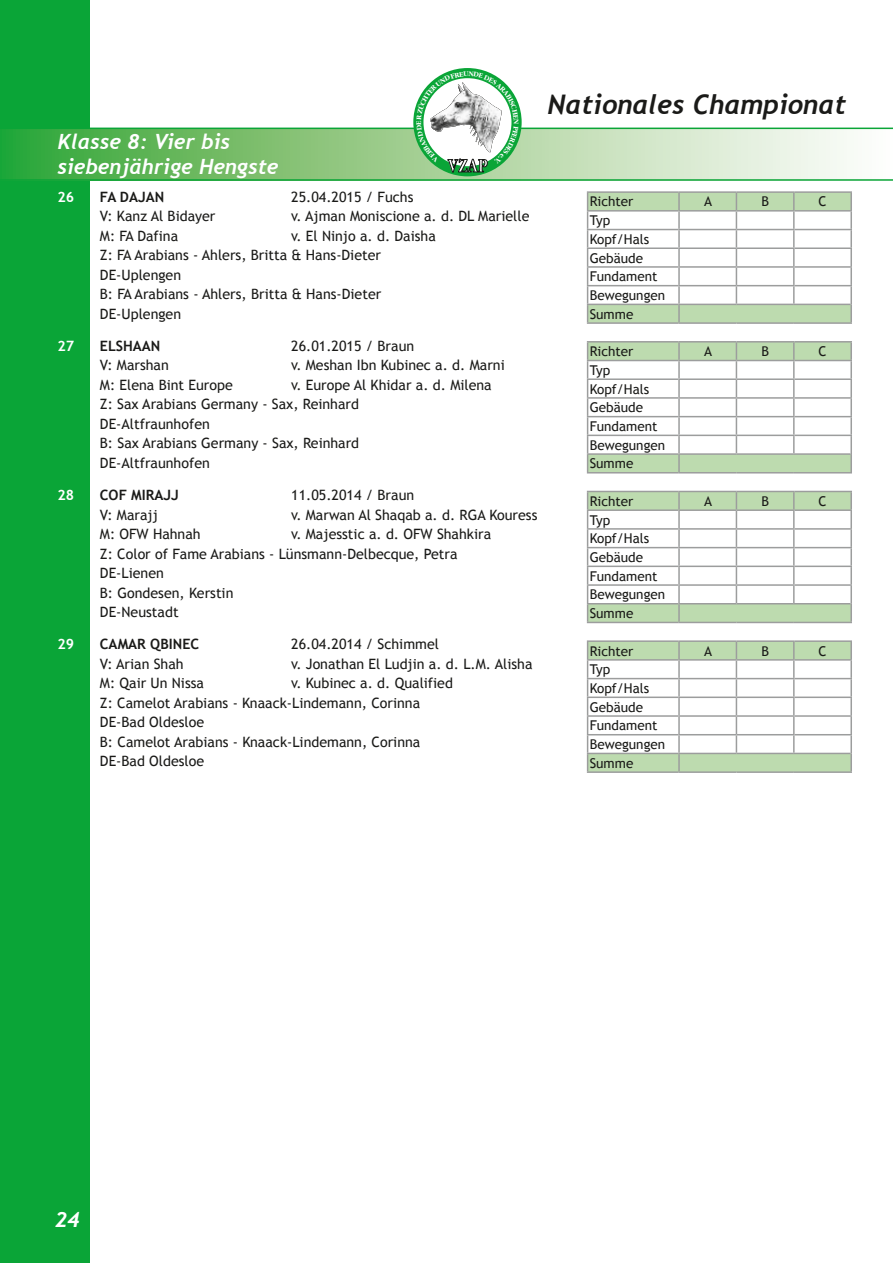
<style>
.page{position:relative;width:893px;height:1263px;background:#fff}
.page>*{position:absolute;margin:0;border:0;box-sizing:border-box;transform-origin:0 0}
.t1{font:italic 700 27px "Trebuchet";color:#1a1a18}
.t2{font:italic 700 21px/25.2px "Trebuchet";color:#fff}
.t3{font:700 17.85px "Garamond ITCBQ";color:#fff;scale:.76 1}
.t4{font:14.25px/19.5px "Trebuchet MS";color:#1a1a18}
.t5{font:700 14.25px "Trebuchet MS";color:#1a1a18}
.t6{font:700 14.25px "Trebuchet MS";color:#fff}
.t7{font:13.5px/18.8px "Trebuchet MS";color:#1a1a18}
</style>
<div class="page">
<div style="left:0;top:0;width:89px;height:1263px;background:#0aa537"></div>
<svg style="left:0;top:129px;width:893px;height:50px;background:#a0d199"></svg>
<hr style="left:0;top:128px;width:893px;height:1px;background:#0aa537">
<hr style="left:0;top:179px;width:893px;height:2px;background:#0aa537">
<svg style="left:413px;top:68px;width:109px;height:108px"></svg>
<hr style="left:587px;top:191px;width:91px;height:2px;background:#9c9d9d">
<hr style="left:795px;top:191px;width:57px;height:2px;background:#9c9d9d">
<hr style="left:587px;top:322px;width:91px;height:2px;background:#9c9d9d">
<hr style="left:678px;top:191px;width:58px;height:2px;background:#9c9d9d">
<hr style="left:678px;top:322px;width:58px;height:2px;background:#9c9d9d">
<hr style="left:736px;top:322px;width:58px;height:2px;background:#9c9d9d">
<hr style="left:794px;top:322px;width:58px;height:2px;background:#9c9d9d">
<hr style="left:736px;top:191px;width:59px;height:2px;background:#9c9d9d">
<svg style="left:587px;top:192px;width:265px;height:131px"></svg>
<hr style="left:587px;top:341px;width:91px;height:2px;background:#9c9d9d">
<hr style="left:795px;top:341px;width:57px;height:2px;background:#9c9d9d">
<hr style="left:678px;top:341px;width:58px;height:2px;background:#9c9d9d">
<hr style="left:736px;top:341px;width:59px;height:2px;background:#9c9d9d">
<svg style="left:587px;top:342px;width:265px;height:131px"></svg>
<hr style="left:587px;top:622px;width:91px;height:1px;background:#9c9d9d">
<hr style="left:678px;top:622px;width:58px;height:1px;background:#9c9d9d">
<hr style="left:736px;top:622px;width:58px;height:1px;background:#9c9d9d">
<hr style="left:794px;top:622px;width:58px;height:1px;background:#9c9d9d">
<svg style="left:587px;top:491px;width:265px;height:131px"></svg>
<hr style="left:587px;top:640px;width:91px;height:2px;background:#9c9d9d">
<hr style="left:795px;top:640px;width:57px;height:2px;background:#9c9d9d">
<hr style="left:587px;top:771px;width:91px;height:2px;background:#9c9d9d">
<hr style="left:678px;top:640px;width:58px;height:2px;background:#9c9d9d">
<hr style="left:678px;top:771px;width:58px;height:2px;background:#9c9d9d">
<hr style="left:736px;top:771px;width:58px;height:2px;background:#9c9d9d">
<hr style="left:794px;top:771px;width:58px;height:2px;background:#9c9d9d">
<hr style="left:736px;top:640px;width:59px;height:2px;background:#9c9d9d">
<svg style="left:587px;top:641px;width:265px;height:131px"></svg>
<svg style="left:417px;top:71px;width:101px;height:101px"></svg>
<h2 class="t2" style="left:57px;top:129px;width:223px">Klasse 8: Vier bis siebenjährige Hengste</h2>
<p class="t3" style="left:448px;top:156px;width:54px">VZAP</p>
<p class="t6" style="left:57px;top:188px;width:18px">26</p>
<p class="t5" style="left:100px;top:188px;width:66px">FA DAJAN</p>
<p class="t4" style="left:291px;top:187px;width:124px">25.04.2015 / Fuchs</p>
<p class="t4" style="left:100px;top:207px;width:117px">V: Kanz Al Bidayer</p>
<p class="t4" style="left:291px;top:207px;width:240px">v. Ajman Moniscione a. d. DL Marielle</p>
<p class="t4" style="left:100px;top:226px;width:80px">M: FA Dafina</p>
<p class="t4" style="left:100px;top:226px;width:337px;text-indent:191px">v. El Ninjo a. d. Daisha<br>Z: FA Arabians - Ahlers, Britta &amp; Hans-Dieter<br>DE-Uplengen<br>B: FA Arabians - Ahlers, Britta &amp; Hans-Dieter<br>DE-Uplengen</p>
<p class="t6" style="left:57px;top:337px;width:18px">27</p>
<p class="t5" style="left:100px;top:337px;width:62px">ELSHAAN</p>
<p class="t4" style="left:291px;top:336px;width:124px">26.01.2015 / Braun</p>
<p class="t4" style="left:100px;top:356px;width:70px">V: Marshan</p>
<p class="t4" style="left:291px;top:356px;width:215px">v. Meshan Ibn Kubinec a. d. Marni</p>
<p class="t4" style="left:100px;top:375px;width:134px">M: Elena Bint Europe</p>
<p class="t4" style="left:100px;top:375px;width:393px;text-indent:191px">v. Europe Al Khidar a. d. Milena<br>Z: Sax Arabians Germany - Sax, Reinhard<br>DE-Altfraunhofen<br>B: Sax Arabians Germany - Sax, Reinhard<br>DE-Altfraunhofen</p>
<p class="t6" style="left:57px;top:486px;width:18px">28</p>
<p class="t5" style="left:100px;top:486px;width:80px">COF MIRAJJ</p>
<p class="t4" style="left:291px;top:485px;width:124px">11.05.2014 / Braun</p>
<p class="t4" style="left:100px;top:505px;width:60px">V: Marajj</p>
<p class="t4" style="left:291px;top:505px;width:248px">v. Marwan Al Shaqab a. d. RGA Kouress</p>
<p class="t4" style="left:100px;top:524px;width:102px">M: OFW Hahnah</p>
<p class="t4" style="left:100px;top:524px;width:393px;text-indent:191px">v. Majesstic a. d. OFW Shahkira<br>Z: Color of Fame Arabians - Lünsmann-Delbecque, Petra<br>DE-Lienen<br>B: Gondesen, Kerstin<br>DE-Neustadt</p>
<p class="t6" style="left:57px;top:635px;width:18px">29</p>
<p class="t5" style="left:100px;top:635px;width:101px">CAMAR QBINEC</p>
<p class="t4" style="left:291px;top:635px;width:149px">26.04.2014 / Schimmel</p>
<p class="t4" style="left:100px;top:654px;width:85px">V: Arian Shah</p>
<p class="t4" style="left:291px;top:654px;width:243px">v. Jonathan El Ludjin a. d. L.M. Alisha</p>
<p class="t4" style="left:100px;top:674px;width:106px">M: Qair Un Nissa</p>
<p class="t4" style="left:100px;top:674px;width:355px;text-indent:191px">v. Kubinec a. d. Qualified<br>Z: Camelot Arabians - Knaack-Lindemann, Corinna<br>DE-Bad Oldesloe<br>B: Camelot Arabians - Knaack-Lindemann, Corinna<br>DE-Bad Oldesloe</p>
<h1 class="t1" style="left:548px;top:88px;width:300px">Nationales Championat</h1>
<p class="t7" style="left:590px;top:192px;width:45px">Richter</p>
<p class="t7" style="left:704px;top:192px;width:9px">A</p>
<p class="t7" style="left:761px;top:192px;width:9px">B</p>
<p class="t7" style="left:818px;top:192px;width:10px">C</p>
<p class="t7" style="left:590px;top:211px;width:77px">Typ<br>Kopf/Hals<br>Gebäude<br>Fundament<br>Bewegungen<br>Summe</p>
<p class="t7" style="left:590px;top:342px;width:45px">Richter</p>
<p class="t7" style="left:704px;top:342px;width:9px">A</p>
<p class="t7" style="left:761px;top:342px;width:9px">B</p>
<p class="t7" style="left:818px;top:342px;width:10px">C</p>
<p class="t7" style="left:590px;top:361px;width:77px">Typ<br>Kopf/Hals<br>Gebäude<br>Fundament<br>Bewegungen<br>Summe</p>
<p class="t7" style="left:590px;top:492px;width:45px">Richter</p>
<p class="t7" style="left:704px;top:492px;width:9px">A</p>
<p class="t7" style="left:761px;top:492px;width:9px">B</p>
<p class="t7" style="left:818px;top:492px;width:10px">C</p>
<p class="t7" style="left:590px;top:510px;width:77px">Typ<br>Kopf/Hals<br>Gebäude<br>Fundament<br>Bewegungen<br>Summe</p>
<p class="t7" style="left:590px;top:641px;width:45px">Richter</p>
<p class="t7" style="left:704px;top:641px;width:9px">A</p>
<p class="t7" style="left:761px;top:641px;width:9px">B</p>
<p class="t7" style="left:818px;top:641px;width:10px">C</p>
<p class="t7" style="left:590px;top:660px;width:77px">Typ<br>Kopf/Hals<br>Gebäude<br>Fundament<br>Bewegungen<br>Summe</p>
<h2 class="t2" style="left:55px;top:1207px;width:26px">24</h2>
</div>
